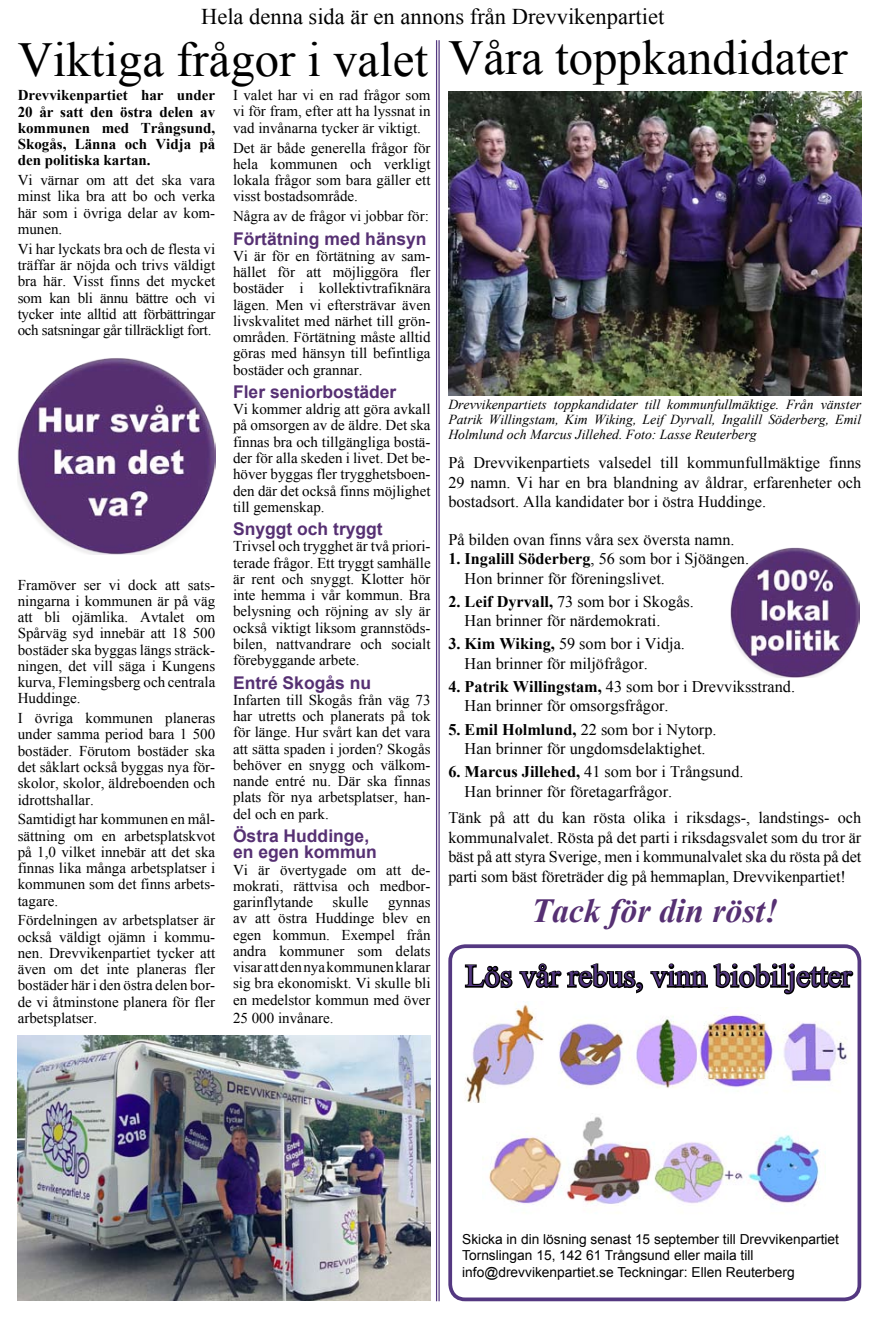
<style>
.page{position:relative;width:879px;height:1319px;background:#fff}
.page>*{position:absolute;margin:0;border:0;box-sizing:border-box;transform-origin:0 0}
.t1{font:48.75px "Times New Roman";color:#000}
.t2{font:italic 700 33.75px "Times New Roman";color:#563073}
.t3{font:31.25px "Times New Roman";color:#543881}
.t4{font:22.5px "Times New Roman";color:#000}
.t5{font:700 17.5px/16.2px "Arial";color:#563073}
.t6{font:16.25px/19.5px "Times New Roman";color:#000}
.t7{font:15px/16.2px "Times New Roman";color:#000;text-align:justify}
.t8{font:700 15px/16.2px "Times New Roman";color:#000;text-align:justify}
.t9{font:italic 13.75px/15px "Times New Roman";color:#000;text-align:justify}
.t10{font:13.75px/16.5px "Arial";color:#000}
.s1{font-weight:700}
</style>
<div class="page">
<div style="left:448px;top:944px;width:413px;height:356px;border:4px solid #543881;border-radius:15px"></div>
<svg style="left:464px;top:963px;width:390px;height:32px"></svg>
<img style="left:464px;top:1001px;width:233px;height:102px">
<img style="left:700px;top:1007px;width:147px;height:81px">
<img style="left:482px;top:1117px;width:338px;height:88px">
<img style="left:448px;top:91px;width:413px;height:305px">
<img style="left:18px;top:1035px;width:413px;height:264px">
<hr style="left:438px;top:40px;width:2px;height:1260px;background:#543881">
<hr style="left:436px;top:40px;width:1px;height:1260px;background:#543881">
<img style="left:731px;top:547px;width:129px;height:130px">
<img style="left:18px;top:358px;width:197px;height:196px">
<h3 class="t4" style="left:201px;top:2px;width:464px">Hela denna sida är en annons från Drevvikenpartiet</h3>
<h1 class="t1" style="left:18px;top:27px;width:831px">Viktiga frågor i valet Våra toppkandidater</h1>
<p class="t8" style="left:18px;top:87px;width:199px">Drevvikenpartiet har under 20 år satt den östra delen av kommunen med Trångsund, Skogås, Länna och Vidja på den politiska kartan.</p>
<p class="t7" style="left:18px;top:172px;width:199px">Vi värnar om att det ska vara minst lika bra att bo och verka här som i övriga delar av kom&shy;munen.</p>
<p class="t7" style="left:18px;top:240px;width:199px">Vi har lyckats bra och de flesta vi träffar är nöjda och trivs väldigt bra här. Visst finns det mycket som kan bli ännu bättre och vi tycker inte alltid att förbättringar och satsningar går tillräckligt fort.</p>
<p class="t7" style="left:233px;top:87px;width:199px">I valet har vi en rad frågor som vi för fram, efter att ha lyssnat in vad invånarna tycker är viktigt.</p>
<p class="t7" style="left:233px;top:139px;width:199px">Det är både generella frågor för hela kommunen och verkligt lokala frågor som bara gäller ett visst bostadsområde.</p>
<p class="t7" style="left:233px;top:208px;width:197px">Några av de frågor vi jobbar för:</p>
<p class="t5" style="left:233px;top:231px;width:195px">Förtätning med hänsyn</p>
<p class="t7" style="left:233px;top:247px;width:199px">Vi är för en förtätning av sam&shy;hället för att möjliggöra fler bostäder i kollektivtrafiknära lägen. Men vi eftersträvar även livskvalitet med närhet till grön&shy;områden. Förtätning måste alltid göras med hänsyn till befintliga bostäder och grannar.</p>
<p class="t5" style="left:233px;top:384px;width:165px">Fler seniorbostäder</p>
<p class="t7" style="left:233px;top:401px;width:199px">Vi kommer aldrig att göra avkall på omsorgen av de äldre. Det ska finnas bra och tillgängliga bostä&shy;der för alla skeden i livet. Det be&shy;höver byggas fler trygghetsboen&shy;den där det också finns möjlighet till gemenskap.</p>
<p class="t5" style="left:233px;top:521px;width:151px">Snyggt och tryggt</p>
<p class="t7" style="left:233px;top:538px;width:199px">Trivsel och trygghet är två priori&shy;terade frågor. Ett tryggt samhälle är rent och snyggt. Klotter hör inte hemma i vår kommun. Bra belysning och röjning av sly är också viktigt liksom grannstöds&shy;bilen, nattvandrare och socialt förebyggande arbete.</p>
<p class="t5" style="left:233px;top:674px;width:140px">Entré Skogås nu</p>
<p class="t7" style="left:233px;top:691px;width:199px">Infarten till Skogås från väg 73 har utretts och planerats på tok för länge. Hur svårt kan det vara att sätta spaden i jorden? Skogås behöver en snygg och välkom&shy;nande entré nu. Där ska finnas plats för nya arbetsplatser, han&shy;del och en park.</p>
<p class="t5" style="left:233px;top:828px;width:145px">Östra Huddinge, en egen kommun</p>
<p class="t7" style="left:233px;top:861px;width:199px">Vi är övertygade om att de&shy;mokrati, rättvisa och medbor&shy;garinflytande</p>
<p class="t9" style="left:448px;top:396px;width:414px">Drevvikenpartiets toppkandidater till kommunfullmäktige. Från vänster Patrik Willingstam, Kim Wiking, Leif Dyrvall, Ingalill Söderberg, Emil Holmlund och Marcus Jillehed. Foto: Lasse Reuterberg</p>
<p class="t6" style="left:448px;top:452px;width:414px;text-align:justify">På Drevvikenpartiets valsedel till kommunfullmäktige finns 29 namn. Vi har en bra blandning av åldrar, erfarenheter och bostadsort. Alla kandidater bor i östra Huddinge.</p>
<p class="t6" style="left:448px;top:529px;width:288px">På bilden ovan finns våra sex översta namn.</p>
<p class="t6" style="left:464px;top:548px;width:286px;text-indent:-16px"><span class="s1">1. Ingalill Söderberg</span>, 56 som bor i Sjöängen.<br>Hon brinner för föreningslivet.</p>
<p class="t6" style="left:464px;top:591px;width:231px;text-indent:-16px"><span class="s1">2. Leif Dyrvall,</span> 73 som bor i Skogås.<br>Han brinner för närdemokrati.</p>
<p class="t6" style="left:464px;top:634px;width:222px;text-indent:-16px"><span class="s1">3. Kim Wiking,</span> 59 som bor i Vidja.<br>Han brinner för miljöfrågor.</p>
<p class="t6" style="left:464px;top:676px;width:332px;text-indent:-16px"><span class="s1">4. Patrik Willingstam,</span> 43 som bor i Drevviksstrand.<br>Han brinner för omsorgsfrågor.</p>
<p class="t6" style="left:448px;top:719px;width:270px;text-align:center"><span class="s1">5. Emil Holmlund,</span> 22 som bor i Nytorp.<br>Han brinner för ungdomsdelaktighet.</p>
<p class="t6" style="left:464px;top:761px;width:280px;text-indent:-16px"><span class="s1">6. Marcus Jillehed,</span> 41 som bor i Trångsund.<br>Han brinner för företagarfrågor.</p>
<p class="t6" style="left:448px;top:807px;width:414px;text-align:justify">Tänk på att du kan rösta olika i riksdags-, landstings- och kommunalvalet. Rösta på det parti i riksdagsvalet som du tror är bäst på att styra Sverige, men i kommunalvalet ska du rösta på det parti som bäst företräder dig på hemmaplan, Drevvikenpartiet!</p>
<h2 class="t2" style="left:531px;top:887px;width:248px">Tack för din röst!</h2>
<p class="t7" style="left:18px;top:576px;width:199px">Framöver ser vi dock att sats&shy;ningarna i kommunen är på väg att bli ojämlika. Avtalet om Spårväg syd innebär att 18 500 bostäder ska byggas längs sträck&shy;ningen, det vill säga i Kungens kurva, Flemingsberg och centrala Huddinge.</p>
<p class="t7" style="left:18px;top:709px;width:199px">I övriga kommunen planeras under samma period bara 1 500 bostäder. Förutom bostäder ska det såklart också byggas nya för&shy;skolor, skolor, äldreboenden och idrottshallar.</p>
<p class="t7" style="left:18px;top:810px;width:199px">Samtidigt har kommunen en mål&shy;sättning om en arbetsplatskvot på 1,0 vilket innebär att det ska finnas lika många arbetsplatser i kommunen som det finns arbets&shy;tagare.</p>
<p class="t7" style="left:18px;top:911px;width:199px">Fördelningen av arbetsplatser är också väldigt ojämn i kommu&shy;nen. Drevvikenpartiet tycker att även om det inte planeras fler bostäder här i den östra delen bor&shy;de vi åtminstone planera för fler arbetsplatser.</p>
<p class="t7" style="left:333px;top:893px;width:37px">skulle</p>
<p class="t7" style="left:233px;top:893px;width:199px;text-indent:155px">gynnas av att östra Huddinge blev en egen kommun. Exempel från andra kommuner som delats visar att den nya kommunen klarar sig bra ekonomiskt. Vi skulle bli en medelstor kommun med över</p>
<p class="t7" style="left:233px;top:1009px;width:102px">25 000 invånare.</p>
<h3 class="t3" style="left:465px;top:954px;width:388px">Lös vår rebus, vinn biobiljetter</h3>
<p class="t10" style="left:462px;top:1230px;width:378px">Skicka in din lösning senast 15 september till Drevvikenpartiet<br>Tornslingan 15, 142 61 Trångsund eller maila till info@drevvikenpartiet.se Teckningar: Ellen Reuterberg</p>
</div>
